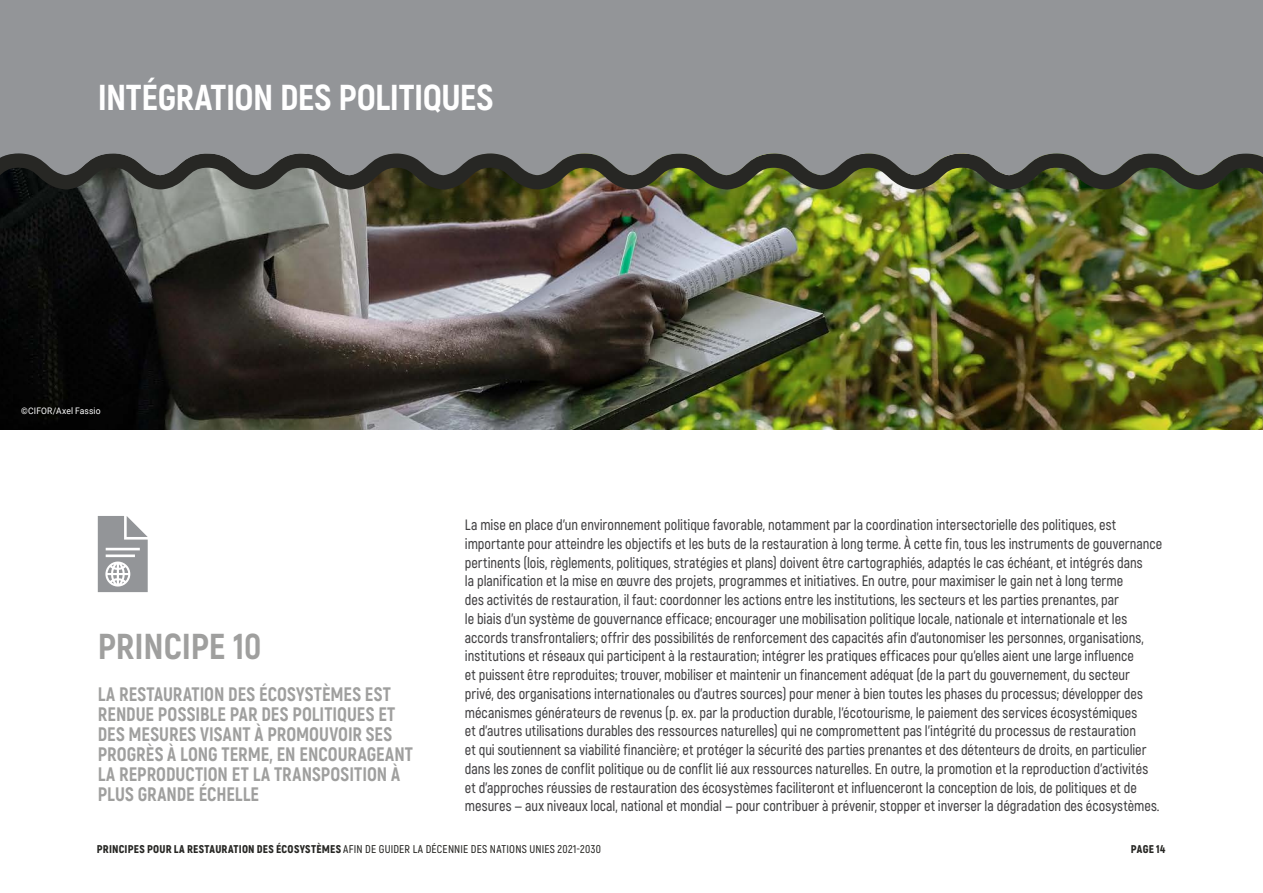
<style>
.page{position:relative;width:1263px;height:893px;background:#fff}
.page>*{position:absolute;margin:0;border:0;box-sizing:border-box;transform-origin:0 0}
.t1{font:800 36px "Akrobat";letter-spacing:-.015em;color:#fff}
.t2{font:800 36px "Akrobat";color:#9f9f9e}
.t3{font:800 19.5px/20px "Akrobat";color:#9f9f9e;scale:.95 1}
.t4{font:600 15px/18.8px "Akrobat";color:#414042;scale:.95 1}
.t5{font:600 11.25px "Akrobat";letter-spacing:.02em;color:#272724}
.t6{font:900 11.25px "Akrobat";letter-spacing:.02em;color:#272724}
.t7{font:9px "Roboto";letter-spacing:.015em;color:#fff;scale:.95 1}
.s1{font-weight:900}
</style>
<div class="page">
<img style="left:0;top:190px;width:1263px;height:239px">
<img style="left:0;top:175px;width:1263px;height:15px">
<svg style="left:0;top:0;width:1263px;height:175px;background:#8c8e90"></svg>
<svg style="left:98px;top:516px;width:50px;height:76px"></svg>
<h1 class="t1" style="left:98px;top:75px;width:397px">INTÉGRATION DES POLITIQUES</h1>
<p class="t7" style="left:21px;top:404px;width:85px">©CIFOR/Axel Fassio</p>
<h1 class="t2" style="left:98px;top:624px;width:165px">PRINCIPE 10</h1>
<h2 class="t3" style="left:98px;top:684px;width:333px">LA RESTAURATION DES ÉCOSYSTÈMES EST RENDUE POSSIBLE PAR DES POLITIQUES ET DES MESURES VISANT À PROMOUVOIR SES PROGRÈS À LONG TERME, EN ENCOURAGEANT LA REPRODUCTION ET LA TRANSPOSITION À PLUS GRANDE ÉCHELLE</h2>
<p class="t4" style="left:465px;top:515px;width:735px">La mise en place d’un environnement politique favorable, notamment par la coordination intersectorielle des politiques, est importante pour atteindre les objectifs et les buts de la restauration à long terme. À cette fin, tous les instruments de gouvernance pertinents (lois, règlements, politiques, stratégies et plans) doivent être cartographiés, adaptés le cas échéant, et intégrés dans<br>la planification et la mise en œuvre des projets, programmes et initiatives. En outre, pour maximiser le gain net à long terme<br>des activités de restauration, il faut: coordonner les actions entre les institutions, les secteurs et les parties prenantes, par<br>le biais d’un système de gouvernance efficace; encourager une mobilisation politique locale, nationale et internationale et les accords transfrontaliers; offrir des possibilités de renforcement des capacités afin d’autonomiser les personnes, organisations, institutions et réseaux qui participent à la restauration; intégrer les pratiques efficaces pour qu’elles aient une large influence<br>et puissent être reproduites; trouver, mobiliser et maintenir un financement adéquat (de la part du gouvernement, du secteur privé, des organisations internationales ou d’autres sources) pour mener à bien toutes les phases du processus; développer des mécanismes générateurs de revenus (p. ex. par la production durable, l’écotourisme, le paiement des services écosystémiques<br>et d’autres utilisations durables des ressources naturelles) qui ne compromettent pas l’intégrité du processus de restauration<br>et qui soutiennent sa viabilité financière; et protéger la sécurité des parties prenantes et des détenteurs de droits, en particulier dans les zones de conflit politique ou de conflit lié aux ressources naturelles. En outre, la promotion et la reproduction d’activités et d’approches réussies de restauration des écosystèmes faciliteront et influenceront la conception de lois, de politiques et de mesures — aux niveaux local, national et mondial — pour contribuer à prévenir, stopper et inverser la dégradation des écosystèmes.</p>
<p class="t5" style="left:97px;top:842px;width:506px"><span class="s1">PRINCIPES POUR LA RESTAURATION DES ÉCOSYSTÈMES</span> AFIN DE GUIDER LA DÉCENNIE DES NATIONS UNIES 2021-2030</p>
<p class="t6" style="left:1131px;top:842px;width:36px">PAGE 14</p>
</div>
